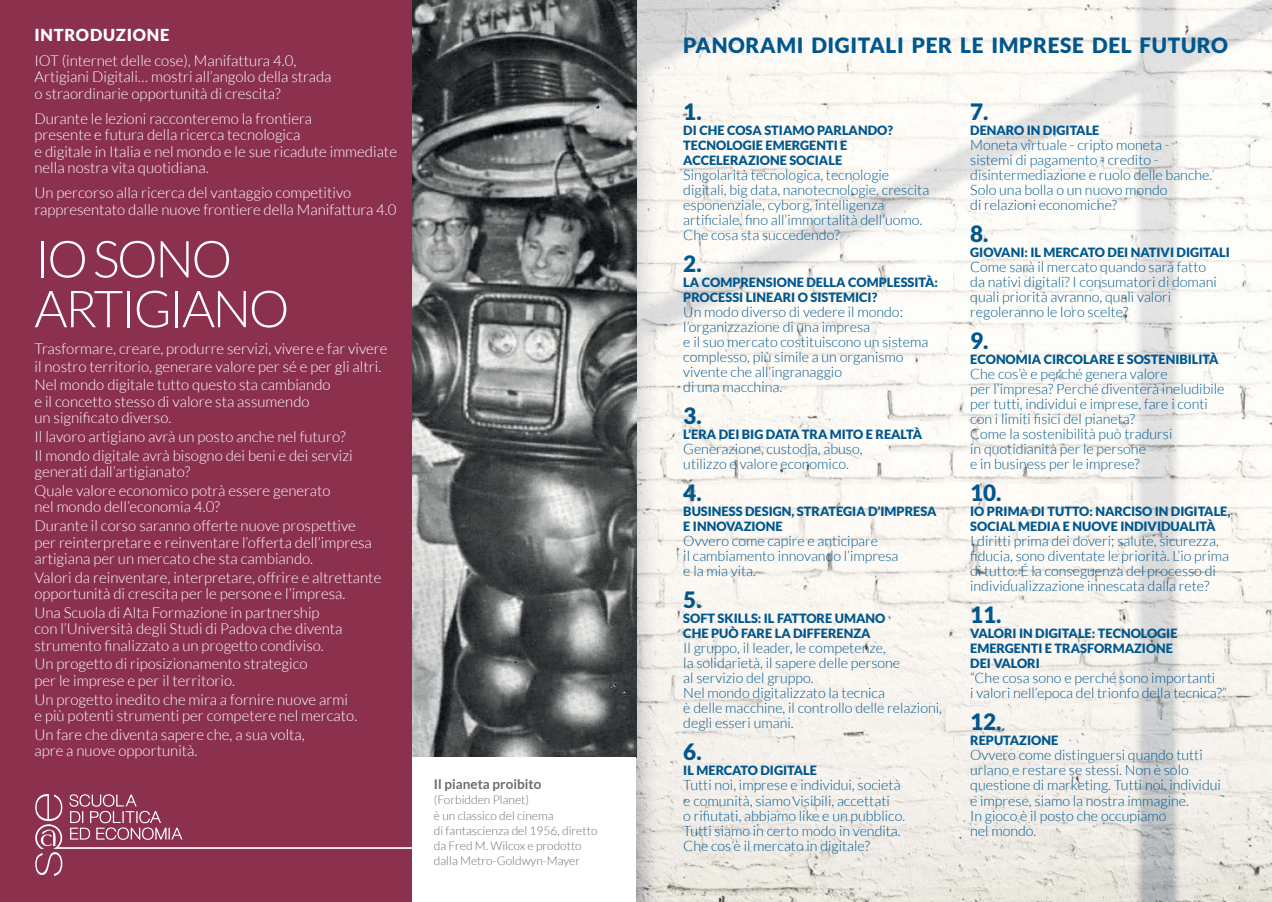
<style>
.page{position:relative;width:1272px;height:902px;background:#fff}
.page>*{position:absolute;margin:0;border:0;box-sizing:border-box;transform-origin:0 0}
.t1{font:300 51.15px/49.8px "Lato";letter-spacing:-.05em;color:#fff}
.t2{font:900 22.5px "Lato";color:#00578e}
.t3{font:900 21px "Lato";letter-spacing:.03em;color:#00578e}
.t4{font:900 16.5px "Lato";letter-spacing:.05em;color:#fff}
.t5{font:300 15px/16.5px "Lato";color:#fff}
.t6{font:300 14.25px/15px "Lato";color:#00578e}
.t7{font:700 13.5px "Lato";color:#6a6d71}
.t8{font:900 12.75px/15px "Lato";color:#00578e}
.t9{font:300 12px/15px "Lato";color:#6a6d71}
</style>
<div class="page">
<img style="left:636px;top:0;width:635px;height:901px">
<div style="left:0;top:0;width:636px;height:901px;background:#8b314e"></div>
<img style="left:412px;top:0;width:224px;height:757px">
<svg style="left:35px;top:794px;width:377px;height:81px"></svg>
<div style="left:412px;top:757px;width:224px;height:144px;background:#fff"></div>
<p class="t4" style="left:34px;top:24px;width:137px">INTRODUZIONE</p>
<p class="t5" style="left:34px;top:52px;width:298px">IOT (internet delle cose), Manifattura 4.0,<br>Artigiani Digitali… mostri all’angolo della strada o straordinarie opportunità di crescita?</p>
<p class="t5" style="left:34px;top:110px;width:364px">Durante le lezioni racconteremo la frontiera<br>presente e futura della ricerca tecnologica<br>e digitale in Italia e nel mondo e le sue ricadute immediate nella nostra vita quotidiana.</p>
<p class="t5" style="left:34px;top:184px;width:363px">Un percorso alla ricerca del vantaggio competitivo rappresentato dalle nuove frontiere della Manifattura 4.0</p>
<h1 class="t1" style="left:34px;top:233px;width:256px">IO SONO<br>ARTIGIANO</h1>
<p class="t5" style="left:34px;top:339px;width:354px;line-height:18.3px">Trasformare, creare, produrre servizi, vivere e far vivere il nostro territorio, generare valore per sé e per gli altri.<br>Nel mondo digitale tutto questo sta cambiando</p>
<p class="t5" style="left:34px;top:393px;width:277px">e il concetto stesso di valore sta assumendo un significato diverso.</p>
<p class="t5" style="left:34px;top:427px;width:320px;line-height:18.6px">Il lavoro artigiano avrà un posto anche nel futuro?<br>Il mondo digitale avrà bisogno dei beni e dei servizi</p>
<p class="t5" style="left:34px;top:462px;width:297px;line-height:18.6px">generati dall’artigianato?<br>Quale valore economico potrà essere generato</p>
<p class="t5" style="left:34px;top:497px;width:323px;line-height:18.6px">nel mondo dell’economia 4.0?<br>Durante il corso saranno offerte nuove prospettive</p>
<p class="t5" style="left:34px;top:533px;width:339px">per reinterpretare e reinventare l’offerta dell’impresa artigiana per un mercato che sta cambiando.</p>
<p class="t5" style="left:34px;top:568px;width:348px">Valori da reinventare, interpretare, offrire e altrettante opportunità di crescita per le persone e l’impresa.</p>
<p class="t5" style="left:34px;top:603px;width:310px">Una Scuola di Alta Formazione in partnership con l’Università degli Studi di Padova che diventa strumento finalizzato a un progetto condiviso.</p>
<p class="t5" style="left:34px;top:655px;width:275px">Un progetto di riposizionamento strategico per le imprese e per il territorio.</p>
<p class="t5" style="left:34px;top:690px;width:324px">Un progetto inedito che mira a fornire nuove armi e più potenti strumenti per competere nel mercato.</p>
<p class="t5" style="left:34px;top:725px;width:272px">Un fare che diventa sapere che, a sua volta, apre a nuove opportunità.</p>
<p class="t7" style="left:434px;top:776px;width:109px">Il pianeta proibito</p>
<p class="t9" style="left:434px;top:792px;width:165px">(Forbidden Planet)<br>è un classico del cinema<br>di fantascienza del 1956, diretto da Fred M. Wilcox e prodotto dalla Metro-Goldwyn-Mayer</p>
<h3 class="t3" style="left:683px;top:32px;width:546px">PANORAMI DIGITALI PER LE IMPRESE DEL FUTURO</h3>
<h2 class="t2" style="left:683px;top:98px;width:20px">1.</h2>
<p class="t8" style="left:683px;top:123px;width:211px">DI CHE COSA STIAMO PARLANDO?<br>TECNOLOGIE EMERGENTI E<br>ACCELERAZIONE SOCIALE</p>
<p class="t6" style="left:683px;top:167px;width:247px">Singolarità tecnologica, tecnologie digitali, big data, nanotecnologie, crescita esponenziale, cyborg, intelligenza artificiale, fino all’immortalità dell’uomo.<br>Che cosa sta succedendo?</p>
<h2 class="t2" style="left:683px;top:250px;width:20px">2.</h2>
<p class="t8" style="left:683px;top:275px;width:256px">LA COMPRENSIONE DELLA COMPLESSITÀ:<br>PROCESSI LINEARI O SISTEMICI?</p>
<p class="t6" style="left:683px;top:304px;width:247px">Un modo diverso di vedere il mondo: l’organizzazione di una impresa<br>e il suo mercato costituiscono un sistema complesso, più simile a un organismo vivente che all’ingranaggio<br>di una macchina.</p>
<h2 class="t2" style="left:683px;top:402px;width:20px">3.</h2>
<p class="t8" style="left:683px;top:427px;width:240px">L’ERA DEI BIG DATA TRA MITO E REALTÀ</p>
<p class="t6" style="left:683px;top:441px;width:181px">Generazione, custodia, abuso, utilizzo e valore economico.</p>
<h2 class="t2" style="left:683px;top:479px;width:20px">4.</h2>
<p class="t8" style="left:683px;top:504px;width:255px">BUSINESS DESIGN, STRATEGIA D’IMPRESA<br>E INNOVAZIONE</p>
<p class="t6" style="left:683px;top:533px;width:217px">Ovvero come capire e anticipare<br>il cambiamento innovando l’impresa e la mia vita.</p>
<h2 class="t2" style="left:683px;top:586px;width:20px">5.</h2>
<p class="t8" style="left:683px;top:611px;width:203px">SOFT SKILLS: IL FATTORE UMANO<br>CHE PUÒ FARE LA DIFFERENZA</p>
<p class="t6" style="left:683px;top:640px;width:260px">Il gruppo, il leader, le competenze,<br>la solidarietà, il sapere delle persone<br>al servizio del gruppo.<br>Nel mondo digitalizzato la tecnica<br>è delle macchine, il controllo delle relazioni, degli esseri umani.</p>
<h2 class="t2" style="left:683px;top:738px;width:20px">6.</h2>
<p class="t8" style="left:683px;top:763px;width:135px">IL MERCATO DIGITALE</p>
<p class="t6" style="left:683px;top:777px;width:223px">Tutti noi, imprese e individui, società e comunità, siamo visibili, accettati<br>o rifiutati, abbiamo like e un pubblico.<br>Tutti siamo in certo modo in vendita.<br>Che cos’è il mercato in digitale?</p>
<h2 class="t2" style="left:970px;top:98px;width:20px">7.</h2>
<p class="t8" style="left:970px;top:123px;width:131px">DENARO IN DIGITALE</p>
<p class="t6" style="left:970px;top:137px;width:244px">Moneta virtuale - cripto moneta - sistemi di pagamento - credito - disintermediazione e ruolo delle banche.<br>Solo una bolla o un nuovo mondo<br>di relazioni economiche?</p>
<h2 class="t2" style="left:970px;top:220px;width:20px">8.</h2>
<p class="t8" style="left:970px;top:245px;width:261px">GIOVANI: IL MERCATO DEI NATIVI DIGITALI</p>
<p class="t6" style="left:970px;top:259px;width:248px">Come sarà il mercato quando sarà fatto da nativi digitali? I consumatori di domani quali priorità avranno, quali valori regoleranno le loro scelte?</p>
<h2 class="t2" style="left:970px;top:327px;width:20px">9.</h2>
<p class="t8" style="left:970px;top:352px;width:250px">ECONOMIA CIRCOLARE E SOSTENIBILITÀ</p>
<p class="t6" style="left:970px;top:366px;width:256px">Che cos’è e perché genera valore<br>per l’impresa? Perché diventerà ineludibile per tutti, individui e imprese, fare i conti con i limiti fisici del pianeta?<br>Come la sostenibilità può tradursi<br>in quotidianità per le persone<br>e in business per le imprese?</p>
<h2 class="t2" style="left:970px;top:479px;width:33px">10.</h2>
<p class="t8" style="left:970px;top:504px;width:262px">IO PRIMA DI TUTTO: NARCISO IN DIGITALE,<br>SOCIAL MEDIA E NUOVE INDIVIDUALITÀ</p>
<p class="t6" style="left:970px;top:533px;width:260px">I diritti prima dei doveri; salute, sicurezza, fiducia, sono diventate le priorità. L’io prima di tutto. É la conseguenza del processo di individualizzazione innescata dalla rete?</p>
<h2 class="t2" style="left:970px;top:601px;width:33px">11.</h2>
<p class="t8" style="left:970px;top:626px;width:209px">VALORI IN DIGITALE: TECNOLOGIE<br>EMERGENTI E TRASFORMAZIONE<br>DEI VALORI</p>
<p class="t6" style="left:970px;top:670px;width:258px">“Che cosa sono e perché sono importanti<br>i valori nell’epoca del trionfo della tecnica?”</p>
<h2 class="t2" style="left:970px;top:708px;width:33px">12.</h2>
<p class="t8" style="left:970px;top:733px;width:89px">REPUTAZIONE</p>
<p class="t6" style="left:970px;top:747px;width:252px">Ovvero come distinguersi quando tutti urlano e restare se stessi. Non è solo questione di marketing. Tutti noi, individui e imprese, siamo la nostra immagine.<br>In gioco è il posto che occupiamo<br>nel mondo.</p>
</div>
